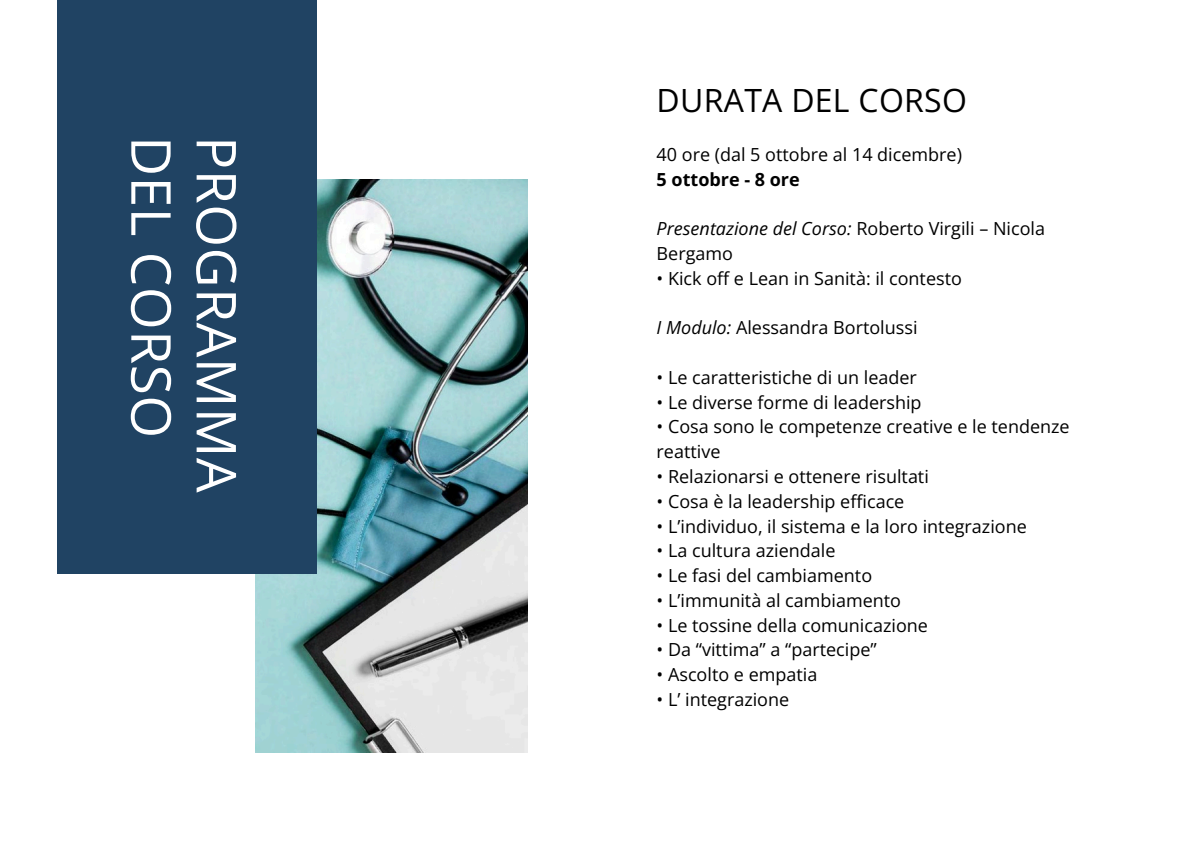
<style>
.page{position:relative;width:1191px;height:843px;background:#fff}
.page>*{position:absolute;margin:0;border:0;box-sizing:border-box;transform-origin:0 0}
.t1{font:55px/65.2px "Open Sans";letter-spacing:.01em;color:#fff}
.t2{font:32px "Open Sans";letter-spacing:.01em;color:#000}
.t3{font:18px "Open Sans";color:#000}
.t4{font:italic 18px "Open Sans";color:#000}
.t5{font:700 18px "Open Sans";color:#000}
.s1{font-style:normal}
.s2{font-style:italic}
</style>
<div class="page">
<img style="left:255px;top:179px;width:272px;height:573px">
<div style="left:57px;top:0;width:260px;height:573px;background:#204363"></div>
<p class="t2" style="left:656px;top:77px;width:312px">DURATA DEL CORSO</p>
<p class="t1" style="left:250px;top:136px;width:358px;rotate:90deg">PROGRAMMA<br>DEL CORSO</p>
<h2 class="t3" style="left:656px;top:142px;width:307px">40 ore (dal 5 ottobre al 14 dicembre)</h2>
<p class="t5" style="left:656px;top:166px;width:144px">5 ottobre - 8 ore</p>
<p class="t4" style="left:656px;top:216px;width:390px">Presentazione del Corso: <span class="s1">Roberto Virgili – Nicola</span></p>
<p class="t3" style="left:656px;top:241px;width:78px">Bergamo</p>
<p class="t3" style="left:656px;top:265px;width:307px">• Kick off e Lean in Sanità: il contesto</p>
<p class="t3" style="left:656px;top:315px;width:262px"><span class="s2">I Modulo:</span> Alessandra Bortolussi</p>
<p class="t3" style="left:656px;top:364px;width:262px">• Le caratteristiche di un leader</p>
<p class="t3" style="left:656px;top:389px;width:266px">• Le diverse forme di leadership</p>
<p class="t3" style="left:656px;top:414px;width:414px">• Cosa sono le competenze creative e le tendenze</p>
<p class="t3" style="left:656px;top:439px;width:65px">reattive</p>
<p class="t3" style="left:656px;top:463px;width:274px">• Relazionarsi e ottenere risultati</p>
<p class="t3" style="left:656px;top:488px;width:249px">• Cosa è la leadership efficace</p>
<p class="t3" style="left:656px;top:513px;width:372px">• L’individuo, il sistema e la loro integrazione</p>
<p class="t3" style="left:656px;top:538px;width:180px">• La cultura aziendale</p>
<p class="t3" style="left:656px;top:562px;width:217px">• Le fasi del cambiamento</p>
<p class="t3" style="left:656px;top:587px;width:246px">• L’immunità al cambiamento</p>
<p class="t3" style="left:656px;top:612px;width:273px">• Le tossine della comunicazione</p>
<p class="t3" style="left:656px;top:637px;width:222px">• Da “vittima” a “partecipe”</p>
<p class="t3" style="left:656px;top:661px;width:162px">• Ascolto e empatia</p>
<p class="t3" style="left:656px;top:686px;width:134px">• L’ integrazione</p>
</div>
